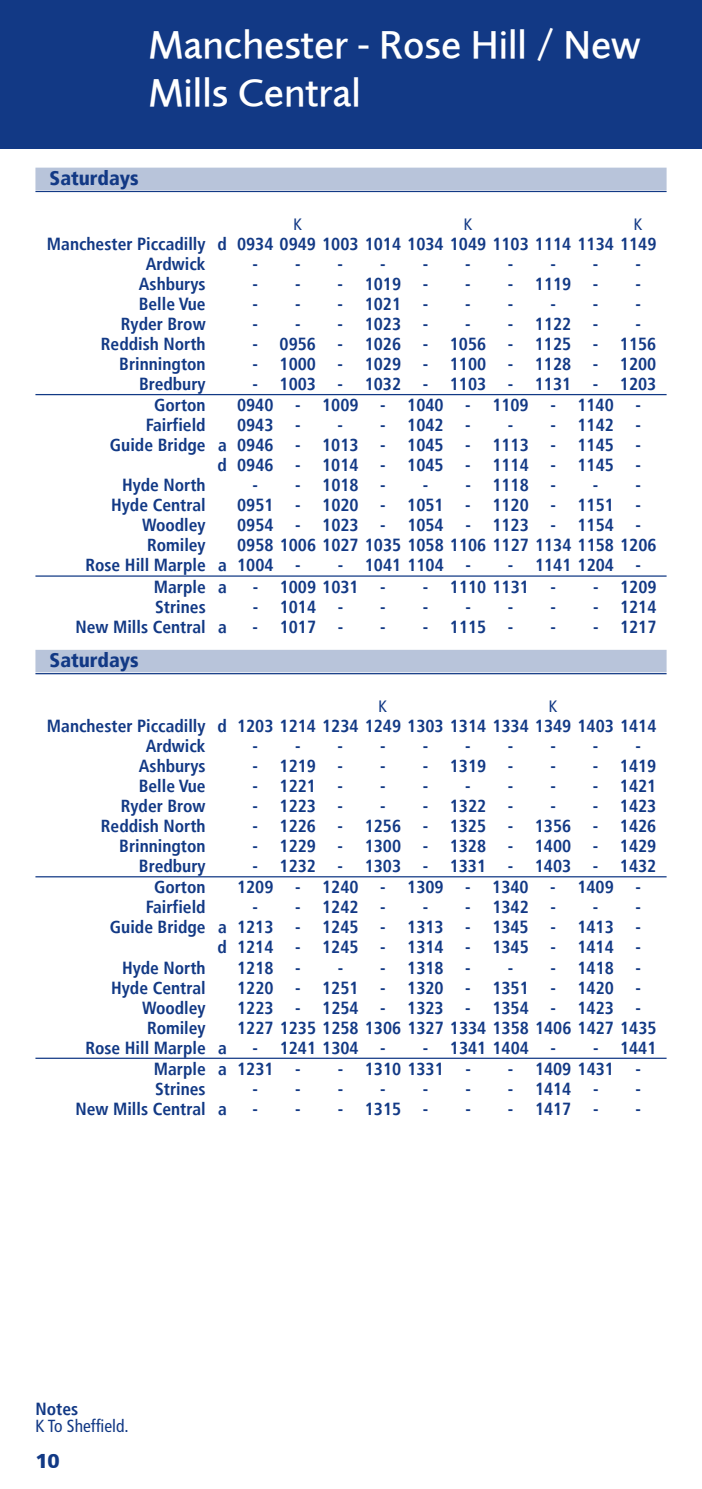
<style>
.page{position:relative;width:702px;height:1489px;background:#fff}
.page>*{position:absolute;margin:0;border:0;box-sizing:border-box;transform-origin:0 0}
.t1{font:500 40px/48px "Foundry Sans";color:#fff}
.t2{font:900 condensed 20px "Frutiger LT";color:#123985}
.t3{font:900 20px "Frutiger CE";color:#123985}
.t4{font:700 condensed 17.5px/20px "Frutiger LT";color:#123985}
.t5{font:condensed 17.5px "Frutiger LT";color:#123985}
.t6{font:condensed 16.5px "Frutiger LT";color:#123985}
</style>
<div class="page">
<div style="left:0;top:0;width:702px;height:149px;background:#123985"></div>
<div style="left:35px;top:168px;width:631px;height:22px;background:#b8c4da"></div>
<hr style="left:35px;top:191px;width:631px;height:1px;background:#123985">
<hr style="left:35px;top:394px;width:631px;height:1px;background:#123985">
<hr style="left:35px;top:575px;width:631px;height:1px;background:#123985">
<div style="left:35px;top:649px;width:631px;height:23px;background:#b8c4da"></div>
<hr style="left:35px;top:673px;width:631px;height:1px;background:#123985">
<hr style="left:35px;top:876px;width:631px;height:1px;background:#123985">
<hr style="left:35px;top:1057px;width:631px;height:1px;background:#123985">
<h1 class="t1" style="left:149px;top:20px;width:493px">Manchester - Rose Hill / New<br>Mills Central</h1>
<p class="t2" style="left:50px;top:166px;width:91px">Saturdays</p>
<p class="t6" style="left:293px;top:214px;width:10px">K</p>
<p class="t6" style="left:463px;top:214px;width:10px">K</p>
<p class="t6" style="left:634px;top:214px;width:10px">K</p>
<p class="t4" style="left:146px;top:234px;width:512px;text-indent:-99px">Manchester Piccadilly d 0934 0949 1003 1014 1034 1049 1103 1114 1134 1149<br>Ardwick</p>
<p class="t4" style="left:252px;top:254px;width:50px">- -</p>
<p class="t4" style="left:337px;top:254px;width:50px">- -</p>
<p class="t4" style="left:422px;top:254px;width:50px">- -</p>
<p class="t4" style="left:508px;top:254px;width:50px">- -</p>
<p class="t4" style="left:593px;top:254px;width:50px">- -</p>
<p class="t4" style="left:139px;top:274px;width:68px">Ashburys</p>
<p class="t4" style="left:252px;top:274px;width:50px">- -</p>
<p class="t4" style="left:337px;top:274px;width:92px">- 1019 -</p>
<p class="t4" style="left:465px;top:274px;width:135px">- - 1119 -</p>
<p class="t4" style="left:635px;top:274px;width:7px">-</p>
<p class="t4" style="left:139px;top:294px;width:68px">Belle Vue</p>
<p class="t4" style="left:252px;top:294px;width:50px">- -</p>
<p class="t4" style="left:337px;top:294px;width:92px">- 1021 -</p>
<p class="t4" style="left:465px;top:294px;width:50px">- -</p>
<p class="t4" style="left:550px;top:294px;width:50px">- -</p>
<p class="t4" style="left:635px;top:294px;width:7px">-</p>
<p class="t4" style="left:121px;top:314px;width:86px">Ryder Brow</p>
<p class="t4" style="left:252px;top:314px;width:50px">- -</p>
<p class="t4" style="left:337px;top:314px;width:92px">- 1023 -</p>
<p class="t4" style="left:465px;top:314px;width:135px">- - 1122 -</p>
<p class="t4" style="left:635px;top:314px;width:7px">-</p>
<p class="t4" style="left:101px;top:334px;width:106px">Reddish North</p>
<p class="t4" style="left:252px;top:334px;width:405px">- 0956 - 1026 - 1056 - 1125 - 1156</p>
<p class="t4" style="left:119px;top:354px;width:88px">Brinnington</p>
<p class="t4" style="left:252px;top:354px;width:405px">- 1000 - 1029 - 1100 - 1128 - 1200</p>
<p class="t4" style="left:139px;top:374px;width:68px">Bredbury</p>
<p class="t4" style="left:252px;top:374px;width:405px">- 1003 - 1032 - 1103 - 1131 - 1203</p>
<p class="t4" style="left:154px;top:395px;width:53px">Gorton</p>
<p class="t4" style="left:237px;top:395px;width:405px">0940 - 1009 - 1040 - 1109 - 1140 -</p>
<p class="t4" style="left:146px;top:415px;width:61px">Fairfield</p>
<p class="t4" style="left:237px;top:415px;width:65px">0943 -</p>
<p class="t4" style="left:337px;top:415px;width:135px">- - 1042 -</p>
<p class="t4" style="left:508px;top:415px;width:135px">- - 1142 -</p>
<p class="t4" style="left:110px;top:435px;width:532px">Guide Bridge a 0946 - 1013 - 1045 - 1113 - 1145 -</p>
<p class="t4" style="left:217px;top:455px;width:425px">d 0946 - 1014 - 1045 - 1114 - 1145 -</p>
<p class="t4" style="left:122px;top:475px;width:85px">Hyde North</p>
<p class="t4" style="left:252px;top:475px;width:135px">- - 1018 -</p>
<p class="t4" style="left:423px;top:475px;width:135px">- - 1118 -</p>
<p class="t4" style="left:593px;top:475px;width:50px">- -</p>
<p class="t4" style="left:111px;top:495px;width:96px">Hyde Central</p>
<p class="t4" style="left:237px;top:495px;width:405px">0951 - 1020 - 1051 - 1120 - 1151 -</p>
<p class="t4" style="left:142px;top:515px;width:65px">Woodley</p>
<p class="t4" style="left:237px;top:515px;width:405px">0954 - 1023 - 1054 - 1123 - 1154 -</p>
<p class="t4" style="left:147px;top:535px;width:60px">Romiley</p>
<p class="t4" style="left:85px;top:535px;width:572px;text-indent:152px">0958 1006 1027 1035 1058 1106 1127 1134 1158 1206<br>Rose Hill Marple a 1004 -</p>
<p class="t4" style="left:338px;top:555px;width:135px">- 1041 1104 -</p>
<p class="t4" style="left:508px;top:555px;width:135px">- 1141 1204 -</p>
<p class="t4" style="left:154px;top:576px;width:75px">Marple a</p>
<p class="t4" style="left:253px;top:576px;width:135px">- 1009 1031 -</p>
<p class="t4" style="left:423px;top:576px;width:135px">- 1110 1131 -</p>
<p class="t4" style="left:593px;top:576px;width:65px">- 1209</p>
<p class="t4" style="left:155px;top:596px;width:52px">Strines</p>
<p class="t4" style="left:253px;top:596px;width:92px">- 1014 -</p>
<p class="t4" style="left:380px;top:596px;width:50px">- -</p>
<p class="t4" style="left:465px;top:596px;width:50px">- -</p>
<p class="t4" style="left:550px;top:596px;width:107px">- - 1214</p>
<p class="t4" style="left:75px;top:616px;width:153px">New Mills Central a</p>
<p class="t4" style="left:253px;top:616px;width:92px">- 1017 -</p>
<p class="t4" style="left:380px;top:616px;width:135px">- - 1115 -</p>
<p class="t4" style="left:550px;top:616px;width:107px">- - 1217</p>
<p class="t2" style="left:50px;top:648px;width:91px">Saturdays</p>
<p class="t6" style="left:378px;top:696px;width:10px">K</p>
<p class="t6" style="left:548px;top:696px;width:10px">K</p>
<p class="t4" style="left:146px;top:716px;width:512px;text-indent:-99px">Manchester Piccadilly d 1203 1214 1234 1249 1303 1314 1334 1349 1403 1414<br>Ardwick</p>
<p class="t4" style="left:252px;top:736px;width:50px">- -</p>
<p class="t4" style="left:337px;top:736px;width:50px">- -</p>
<p class="t4" style="left:422px;top:736px;width:50px">- -</p>
<p class="t4" style="left:508px;top:736px;width:50px">- -</p>
<p class="t4" style="left:593px;top:736px;width:50px">- -</p>
<p class="t4" style="left:139px;top:756px;width:68px">Ashburys</p>
<p class="t4" style="left:252px;top:756px;width:92px">- 1219 -</p>
<p class="t4" style="left:380px;top:756px;width:135px">- - 1319 -</p>
<p class="t4" style="left:550px;top:756px;width:107px">- - 1419</p>
<p class="t4" style="left:139px;top:776px;width:68px">Belle Vue</p>
<p class="t4" style="left:252px;top:776px;width:92px">- 1221 -</p>
<p class="t4" style="left:380px;top:776px;width:50px">- -</p>
<p class="t4" style="left:465px;top:776px;width:50px">- -</p>
<p class="t4" style="left:550px;top:776px;width:107px">- - 1421</p>
<p class="t4" style="left:121px;top:796px;width:86px">Ryder Brow</p>
<p class="t4" style="left:252px;top:796px;width:92px">- 1223 -</p>
<p class="t4" style="left:380px;top:796px;width:135px">- - 1322 -</p>
<p class="t4" style="left:550px;top:796px;width:107px">- - 1423</p>
<p class="t4" style="left:101px;top:816px;width:106px">Reddish North</p>
<p class="t4" style="left:252px;top:816px;width:405px">- 1226 - 1256 - 1325 - 1356 - 1426</p>
<p class="t4" style="left:119px;top:836px;width:88px">Brinnington</p>
<p class="t4" style="left:252px;top:836px;width:405px">- 1229 - 1300 - 1328 - 1400 - 1429</p>
<p class="t4" style="left:139px;top:856px;width:68px">Bredbury</p>
<p class="t4" style="left:252px;top:856px;width:405px">- 1232 - 1303 - 1331 - 1403 - 1432</p>
<p class="t4" style="left:154px;top:877px;width:53px">Gorton</p>
<p class="t4" style="left:237px;top:877px;width:405px">1209 - 1240 - 1309 - 1340 - 1409 -</p>
<p class="t4" style="left:146px;top:897px;width:61px">Fairfield</p>
<p class="t4" style="left:252px;top:897px;width:135px">- - 1242 -</p>
<p class="t4" style="left:422px;top:897px;width:135px">- - 1342 -</p>
<p class="t4" style="left:593px;top:897px;width:50px">- -</p>
<p class="t4" style="left:110px;top:917px;width:532px">Guide Bridge a 1213 - 1245 - 1313 - 1345 - 1413 -</p>
<p class="t4" style="left:217px;top:937px;width:425px">d 1214 - 1245 - 1314 - 1345 - 1414 -</p>
<p class="t4" style="left:122px;top:957px;width:85px">Hyde North</p>
<p class="t4" style="left:237px;top:957px;width:65px">1218 -</p>
<p class="t4" style="left:337px;top:957px;width:135px">- - 1318 -</p>
<p class="t4" style="left:508px;top:957px;width:135px">- - 1418 -</p>
<p class="t4" style="left:111px;top:977px;width:96px">Hyde Central</p>
<p class="t4" style="left:237px;top:977px;width:405px">1220 - 1251 - 1320 - 1351 - 1420 -</p>
<p class="t4" style="left:142px;top:997px;width:65px">Woodley</p>
<p class="t4" style="left:237px;top:997px;width:405px">1223 - 1254 - 1323 - 1354 - 1423 -</p>
<p class="t4" style="left:147px;top:1017px;width:60px">Romiley</p>
<p class="t4" style="left:237px;top:1017px;width:421px">1227 1235 1258 1306 1327 1334 1358 1406 1427 1435</p>
<p class="t4" style="left:85px;top:1037px;width:143px">Rose Hill Marple a</p>
<p class="t4" style="left:252px;top:1037px;width:135px">- 1241 1304 -</p>
<p class="t4" style="left:423px;top:1037px;width:135px">- 1341 1404 -</p>
<p class="t4" style="left:593px;top:1037px;width:65px">- 1441</p>
<p class="t4" style="left:154px;top:1058px;width:148px">Marple a 1231 -</p>
<p class="t4" style="left:338px;top:1058px;width:135px">- 1310 1331 -</p>
<p class="t4" style="left:508px;top:1058px;width:135px">- 1409 1431 -</p>
<p class="t4" style="left:155px;top:1078px;width:52px">Strines</p>
<p class="t4" style="left:253px;top:1078px;width:50px">- -</p>
<p class="t4" style="left:338px;top:1078px;width:50px">- -</p>
<p class="t4" style="left:423px;top:1078px;width:50px">- -</p>
<p class="t4" style="left:508px;top:1078px;width:92px">- 1414 -</p>
<p class="t4" style="left:635px;top:1078px;width:7px">-</p>
<p class="t4" style="left:75px;top:1098px;width:153px">New Mills Central a</p>
<p class="t4" style="left:252px;top:1098px;width:50px">- -</p>
<p class="t4" style="left:338px;top:1098px;width:92px">- 1315 -</p>
<p class="t4" style="left:465px;top:1098px;width:135px">- - 1417 -</p>
<p class="t4" style="left:635px;top:1098px;width:7px">-</p>
<p class="t4" style="left:35px;top:1398px;width:44px">Notes</p>
<p class="t5" style="left:35px;top:1415px;width:95px">K To Sheffield.</p>
<p class="t3" style="left:35px;top:1448px;width:26px">10</p>
</div>
